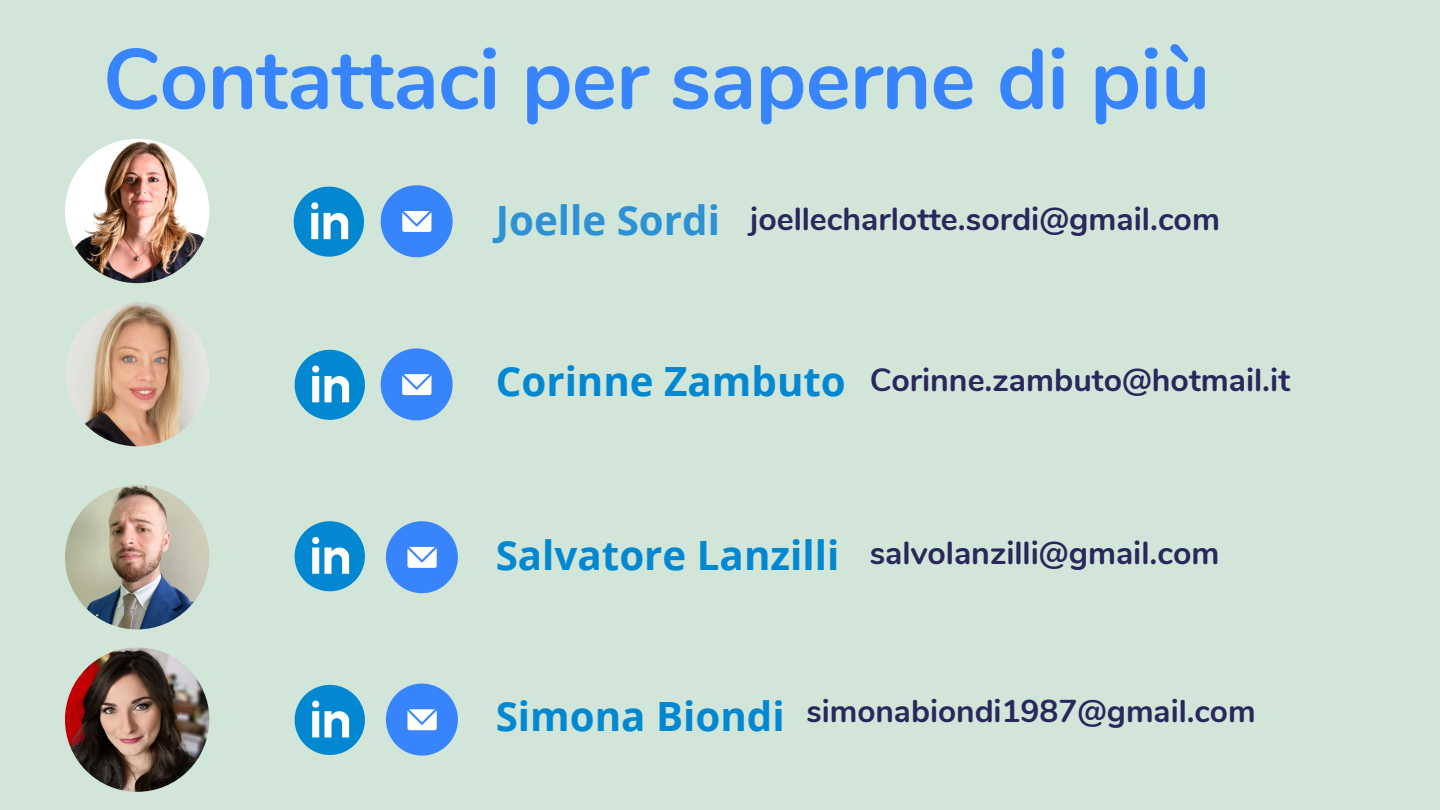
<style>
.page{position:relative;width:1440px;height:810px;background:#d1e6d8}
.page>*{position:absolute;margin:0;border:0;box-sizing:border-box;transform-origin:0 0}
.t1{font:700 85px "Nunito";letter-spacing:-.01em;color:#3884fd}
.t2{font:700 40.3px "Open Sans";color:#0288d1}
.t3{font:700 40.3px "Open Sans";color:#2c92d5}
.t4{font:700 32px "Nunito";color:#29285d}
.t5{font:700 31.6px "Nunito";color:#29285d}
</style>
<div class="page">
<svg style="left:381px;top:185px;width:72px;height:72px"></svg>
<svg style="left:381px;top:348px;width:72px;height:72px"></svg>
<svg style="left:386px;top:521px;width:72px;height:72px"></svg>
<img style="left:65px;top:485px;width:144px;height:144px;border-radius:50%">
<img style="left:65px;top:302px;width:144px;height:144px;border-radius:50%">
<svg style="left:386px;top:684px;width:72px;height:72px"></svg>
<img style="left:65px;top:647px;width:144px;height:145px;border-radius:50%">
<img style="left:65px;top:139px;width:144px;height:144px;border-radius:50%">
<svg style="left:294px;top:187px;width:70px;height:70px"></svg>
<svg style="left:295px;top:350px;width:70px;height:70px"></svg>
<svg style="left:295px;top:521px;width:70px;height:70px"></svg>
<svg style="left:295px;top:685px;width:70px;height:70px"></svg>
<h1 class="t1" style="left:103px;top:23px;width:1109px">Contattaci per saperne di più</h1>
<p class="t3" style="left:496px;top:192px;width:226px">Joelle Sordi</p>
<p class="t4" style="left:750px;top:198px;width:471px">joellecharlotte.sordi@gmail.com</p>
<p class="t2" style="left:496px;top:353px;width:352px">Corinne Zambuto</p>
<p class="t4" style="left:870px;top:359px;width:422px">Corinne.zambuto@hotmail.it</p>
<p class="t2" style="left:496px;top:527px;width:345px">Salvatore Lanzilli</p>
<p class="t4" style="left:870px;top:532px;width:351px">salvolanzilli@gmail.com</p>
<p class="t2" style="left:496px;top:688px;width:290px">Simona Biondi</p>
<p class="t5" style="left:806px;top:690px;width:451px">simonabiondi1987@gmail.com</p>
</div>
